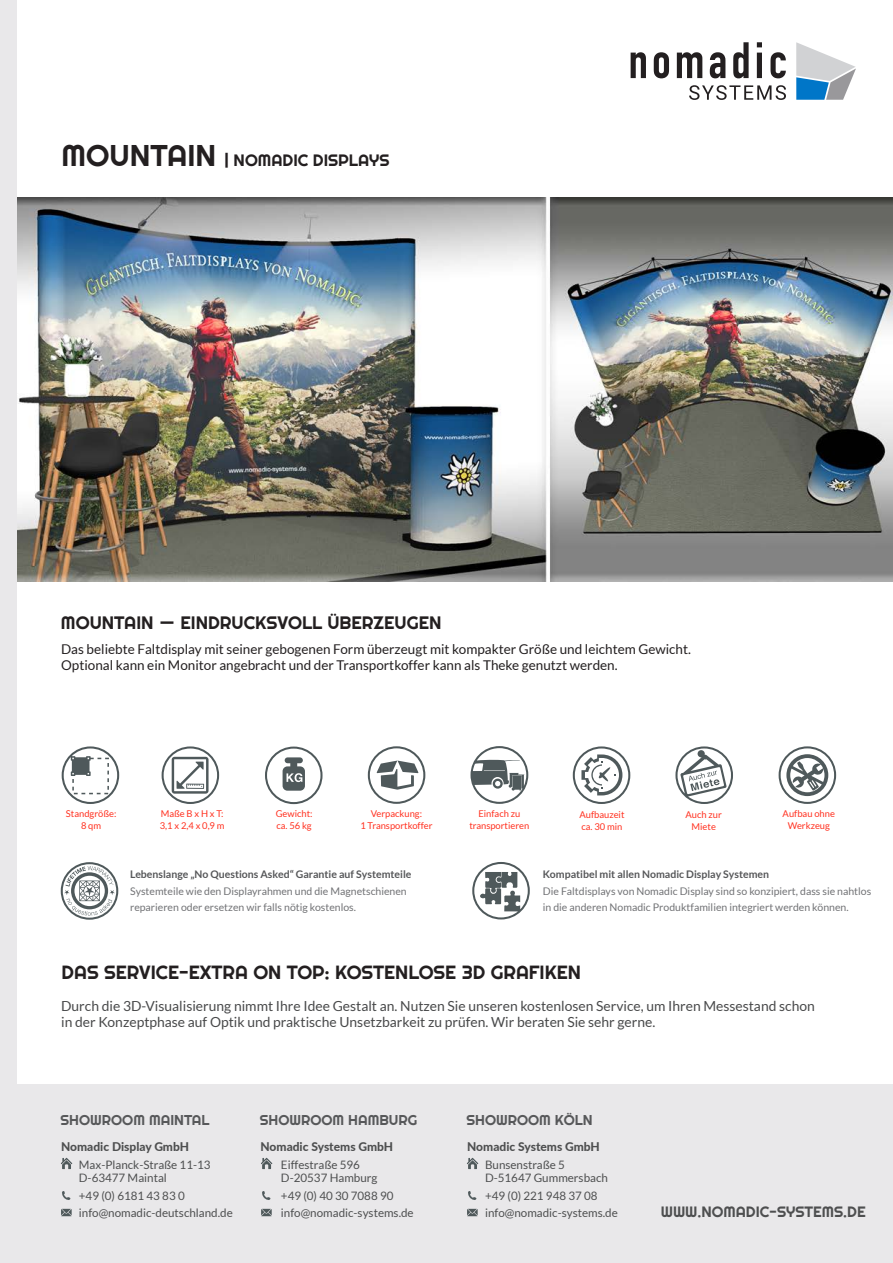
<style>
.page{position:relative;width:893px;height:1263px;background:#fff}
.page>*{position:absolute;margin:0;border:0;box-sizing:border-box;transform-origin:0 0}
.t1{font:19.2px "Righteous";color:#231f20}
.t2{font:18px "Righteous";color:#231f20}
.t3{font:16.5px "Righteous";color:#231f20}
.t4{font:15px "Righteous";color:#4e4f50}
.t5{font:14.25px "Righteous";color:#57585a}
.t6{font:13.8px/16.6px "Lato";color:#48494a}
.t7{font:13.5px/16.2px "Lato";color:#231f20}
.t8{font:700 13.5px "Helvetica";color:#4f595b}
.t9{font:700 13.5px "Helvetica";color:#4f595b;scale:.95 1}
.t10{font:300 13.5px "Helvetica";color:#4f595b}
.t11{font:800 12px "Lato";color:#4e4f50}
.t12{font:11.7px/13.5px "Lato";color:#4e4f50}
.t13{font:10.5px/16.5px "Lato";color:#717275}
.t14{font:700 10.5px "Lato";color:#565759}
.t15{font:9.3px/12px "Lato";color:#ff3120;text-align:center}
.s1{font-size:30px}
</style>
<div class="page">
<svg style="left:470px;top:746px;width:58px;height:58px"></svg>
<svg style="left:675px;top:746px;width:58px;height:58px"></svg>
<svg style="left:573px;top:746px;width:57px;height:58px"></svg>
<svg style="left:162px;top:746px;width:57px;height:58px"></svg>
<svg style="left:779px;top:746px;width:57px;height:58px"></svg>
<svg style="left:368px;top:746px;width:57px;height:58px"></svg>
<svg style="left:265px;top:746px;width:58px;height:58px"></svg>
<svg style="left:62px;top:746px;width:57px;height:58px"></svg>
<img style="left:17px;top:198px;width:876px;height:384px">
<svg style="left:796px;top:42px;width:60px;height:58px"></svg>
<svg style="left:631px;top:52px;width:15px;height:26px"></svg>
<svg style="left:654px;top:52px;width:15px;height:26px"></svg>
<svg style="left:677px;top:52px;width:25px;height:26px"></svg>
<svg style="left:710px;top:52px;width:15px;height:26px"></svg>
<svg style="left:733px;top:42px;width:16px;height:36px"></svg>
<svg style="left:757px;top:42px;width:5px;height:36px"></svg>
<svg style="left:770px;top:52px;width:16px;height:26px"></svg>
<svg style="left:689px;top:85px;width:97px;height:15px"></svg>
<div style="left:0;top:0;width:16px;height:1263px;background:#e9e8ea"></div>
<div style="left:0;top:1084px;width:893px;height:179px;background:#e9e8ea"></div>
<svg style="left:61px;top:1158px;width:11px;height:11px"></svg>
<svg style="left:62px;top:1191px;width:8px;height:9px"></svg>
<svg style="left:61px;top:1209px;width:11px;height:7px"></svg>
<svg style="left:261px;top:1158px;width:11px;height:11px"></svg>
<svg style="left:262px;top:1191px;width:8px;height:9px"></svg>
<svg style="left:261px;top:1209px;width:11px;height:7px"></svg>
<svg style="left:467px;top:1158px;width:11px;height:11px"></svg>
<svg style="left:468px;top:1191px;width:8px;height:9px"></svg>
<svg style="left:467px;top:1209px;width:11px;height:7px"></svg>
<svg style="left:61px;top:862px;width:57px;height:58px"></svg>
<svg style="left:472px;top:862px;width:58px;height:57px"></svg>
<h3 class="t3" style="left:62px;top:150px;width:329px"><span class="s1">MOUNTAIN</span> | NOMADIC DISPLAYS</h3>
<h2 class="t2" style="left:61px;top:612px;width:382px">MOUNTAIN - EINDRUCKSVOLL ÜBERZEUGEN</h2>
<p class="t7" style="left:61px;top:641px;width:631px">Das beliebte Faltdisplay mit seiner gebogenen Form überzeugt mit kompakter Größe und leichtem Gewicht.<br>Optional kann ein Monitor angebracht und der Transportkoffer kann als Theke genutzt werden.</p>
<p class="t15" style="left:66px;top:808px;width:52px">Standgröße:<br>8 qm</p>
<p class="t15" style="left:160px;top:807px;width:66px;text-align:left">Maße B x H x T:<br>3,1 x 2,4 x 0,9 m</p>
<p class="t15" style="left:276px;top:807px;width:38px;text-align:left">Gewicht: ca. 56 kg</p>
<p class="t15" style="left:360px;top:807px;width:74px">Verpackung:<br>1 Transportkoffer</p>
<p class="t15" style="left:469px;top:807px;width:62px">Einfach zu transportieren</p>
<p class="t15" style="left:579px;top:808px;width:47px;text-align:left">Aufbauzeit ca. 30 min</p>
<p class="t15" style="left:686px;top:808px;width:38px">Auch zur<br>Miete</p>
<p class="t15" style="left:783px;top:808px;width:54px">Aufbau ohne<br>Werkzeug</p>
<p class="t14" style="left:130px;top:869px;width:283px">Lebenslange „No Questions Asked“ Garantie auf Systemteile</p>
<p class="t13" style="left:130px;top:883px;width:278px">Systemteile wie den Displayrahmen und die Magnetschienen reparieren oder ersetzen wir falls nötig kostenlos.</p>
<p class="t14" style="left:543px;top:868px;width:228px">Kompatibel mit allen Nomadic Display Systemen</p>
<p class="t13" style="left:543px;top:883px;width:330px">Die Faltdisplays von Nomadic Display sind so konzipiert, dass sie nahtlos in die anderen Nomadic Produktfamilien integriert werden können.</p>
<h1 class="t1" style="left:62px;top:961px;width:521px">DAS SERVICE-EXTRA ON TOP: KOSTENLOSE 3D GRAFIKEN</h1>
<p class="t6" style="left:61px;top:997px;width:755px">Durch die 3D-Visualisierung nimmt Ihre Idee Gestalt an. Nutzen Sie unseren kostenlosen Service, um Ihren Messestand schon in der Konzeptphase auf Optik und praktische Unsetzbarkeit zu prüfen. Wir beraten Sie sehr gerne.</p>
<p class="t5" style="left:61px;top:1111px;width:150px">SHOWROOM MAINTAL</p>
<p class="t11" style="left:61px;top:1137px;width:129px">Nomadic Display GmbH</p>
<p class="t12" style="left:79px;top:1158px;width:133px">Max-Planck-Straße 11-13<br>D-63477 Maintal</p>
<p class="t12" style="left:79px;top:1188px;width:155px;line-height:16.5px">+49 (0) 6181 43 83 0 info@nomadic-deutschland.de</p>
<p class="t5" style="left:260px;top:1111px;width:159px">SHOWROOM HAMBURG</p>
<p class="t11" style="left:261px;top:1137px;width:134px">Nomadic Systems GmbH</p>
<p class="t12" style="left:281px;top:1158px;width:98px">Eiffestraße 596<br>D-20537 Hamburg</p>
<p class="t12" style="left:281px;top:1188px;width:134px;line-height:16.5px">+49 (0) 40 30 7088 90 info@nomadic-systems.de</p>
<p class="t9" style="left:304px;top:1143px;width:98px">Beraten lassen</p>
<p class="t8" style="left:329px;top:1201px;width:46px">Hotline</p>
<p class="t8" style="left:329px;top:1207px;width:46px">Hotline</p>
<p class="t5" style="left:466px;top:1111px;width:128px">SHOWROOM KÖLN</p>
<p class="t11" style="left:467px;top:1137px;width:134px">Nomadic Systems GmbH</p>
<p class="t9" style="left:504px;top:1143px;width:98px">Beraten lassen</p>
<p class="t12" style="left:485px;top:1158px;width:124px">Bunsenstraße 5<br>D-51647 Gummersbach</p>
<p class="t12" style="left:485px;top:1188px;width:134px;line-height:16.5px">+49 (0) 221 948 37 08 info@nomadic-systems.de</p>
<p class="t10" style="left:577px;top:1199px;width:89px">0800 666 2345</p>
<p class="t10" style="left:783px;top:1199px;width:89px">0800 666 2345</p>
<p class="t4" style="left:661px;top:1203px;width:207px">WWW.NOMADIC-SYSTEMS.DE</p>
<p class="t8" style="left:529px;top:1201px;width:46px">Hotline</p>
<p class="t8" style="left:735px;top:1201px;width:46px">Hotline</p>
<p class="t8" style="left:529px;top:1207px;width:46px">Hotline</p>
<p class="t8" style="left:735px;top:1207px;width:46px">Hotline</p>
</div>
